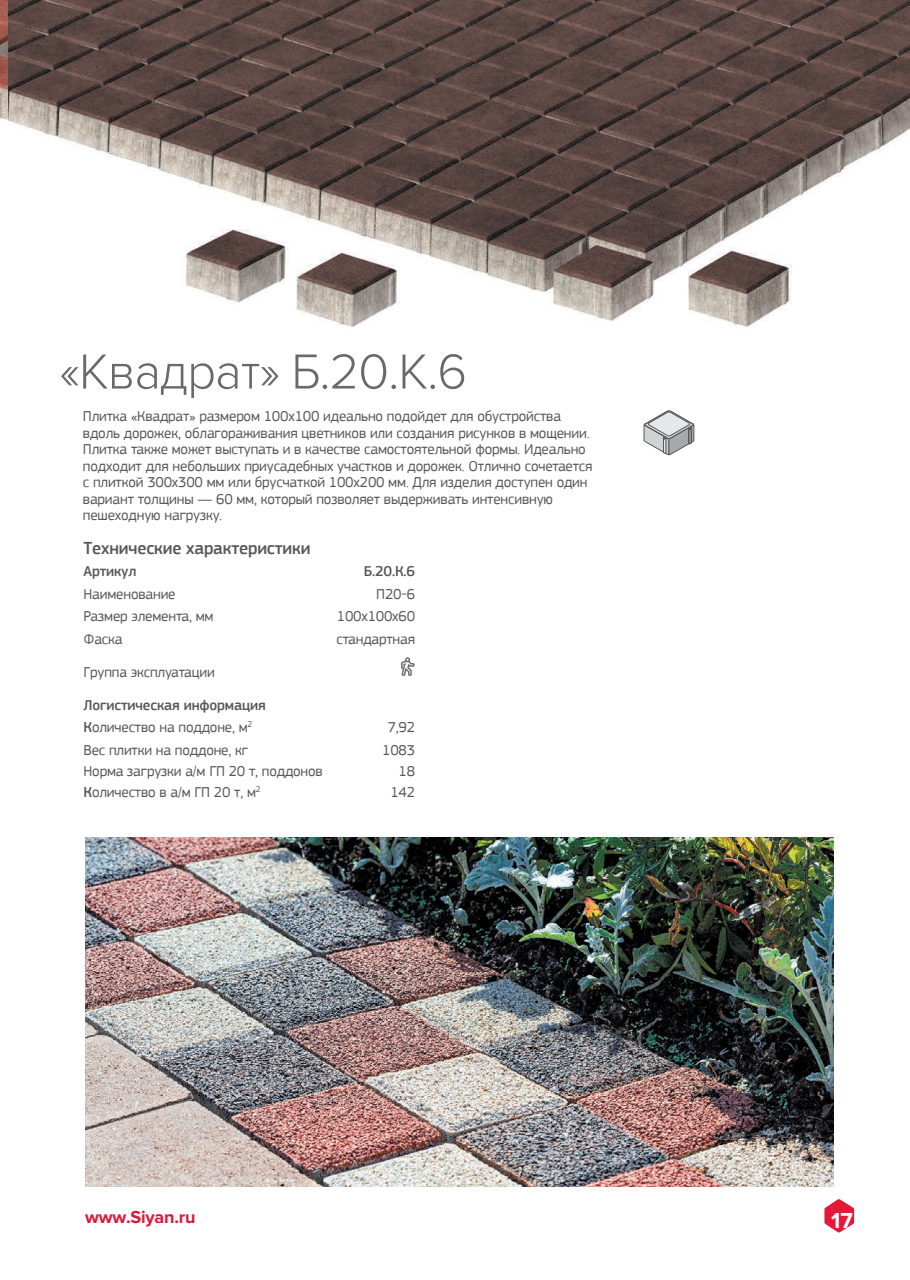
<style>
.page{position:relative;width:910px;height:1280px;background:#fff}
.page>*{position:absolute;margin:0;border:0;box-sizing:border-box;transform-origin:0 0}
.t1{font:300 51px "Proxima Nova";letter-spacing:-.02em;color:#69696c}
.t2{font:700 22.5px "Proxima Nova";color:#fff}
.t3{font:500 18px "PF Square Sans Pro";letter-spacing:-.01em;color:#57585a}
.t4{font:700 18px "Proxima Nova";letter-spacing:-.01em;color:#e01736}
.t5{font:15px/16.5px "PF Square Sans Pro";letter-spacing:-.01em;color:#57585a}
.t6{font:500 15px/22.5px "PF Square Sans Pro";letter-spacing:-.01em;color:#57585a}
.s1{font-weight:400}
.s2{font-weight:500}
</style>
<div class="page">
<svg style="left:824px;top:1199px;width:30px;height:33px"></svg>
<img style="left:0;top:0;width:8px;height:120px">
<img style="left:9px;top:0;width:901px;height:327px">
<img style="left:85px;top:837px;width:748px;height:349px">
<svg style="left:401px;top:657px;width:14px;height:19px"></svg>
<svg style="left:643px;top:411px;width:51px;height:45px"></svg>
<h1 class="t1" style="left:60px;top:342px;width:409px">«Квадрат» Б.20.К.6</h1>
<p class="t5" style="left:83px;top:408px;width:511px">Плитка «Квадрат» размером 100х100 идеально подойдет для обустройства вдоль дорожек, облагораживания цветников или создания рисунков в мощении.<br>Плитка также может выступать и в качестве самостоятельной формы. Идеально подходит для небольших приусадебных участков и дорожек. Отлично сочетается с плиткой 300х300 мм или брусчаткой 100х200 мм. Для изделия доступен один вариант толщины — 60 мм, который позволяет выдерживать интенсивную пешеходную нагрузку.</p>
<p class="t3" style="left:84px;top:537px;width:228px">Технические характеристики</p>
<p class="t6" style="left:84px;top:560px;width:55px">Артикул</p>
<p class="t6" style="left:364px;top:560px;width:53px">Б.20.К.6</p>
<p class="t5" style="left:84px;top:586px;width:94px">Наименование</p>
<p class="t5" style="left:376px;top:586px;width:40px">П20-6</p>
<p class="t5" style="left:84px;top:608px;width:132px">Размер элемента, мм</p>
<p class="t5" style="left:337px;top:608px;width:80px">100х100х60</p>
<p class="t5" style="left:84px;top:631px;width:41px">Фаска</p>
<p class="t5" style="left:337px;top:631px;width:80px">стандартная</p>
<p class="t5" style="left:84px;top:664px;width:133px">Группа эксплуатации</p>
<p class="t6" style="left:84px;top:694px;width:184px">Логистическая информация<br>К<span class="s1">оличество на поддоне, м</span><sup>2</sup></p>
<p class="t5" style="left:388px;top:719px;width:29px">7,92</p>
<p class="t5" style="left:84px;top:742px;width:166px">Вес плитки на поддоне, кг</p>
<p class="t5" style="left:382px;top:742px;width:34px">1083</p>
<p class="t5" style="left:84px;top:763px;width:241px">Норма загрузки а/м ГП 20 т, поддонов</p>
<p class="t5" style="left:399px;top:763px;width:18px">18</p>
<p class="t5" style="left:84px;top:784px;width:179px"><span class="s2">К</span>оличество в а/м ГП 20 т, м<sup>2</sup></p>
<p class="t5" style="left:390px;top:784px;width:26px">142</p>
<p class="t4" style="left:85px;top:1207px;width:112px">www.Siyan.ru</p>
<h2 class="t2" style="left:831px;top:1207px;width:23px">17</h2>
</div>
